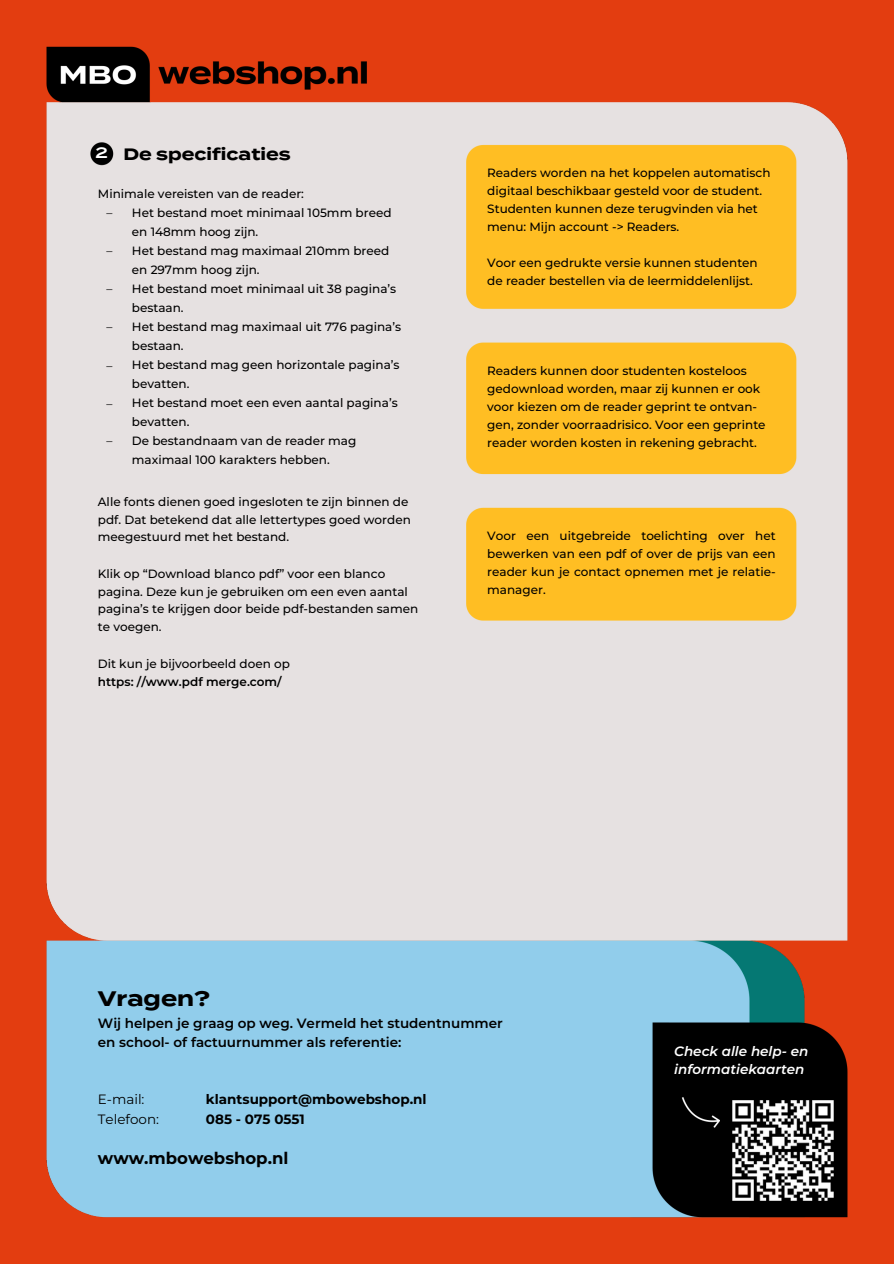
<style>
.page{position:relative;width:894px;height:1264px;background:#fff}
.page>*{position:absolute;margin:0;border:0;box-sizing:border-box;transform-origin:0 0}
.t1{font:700 21px "Termina";color:#000}
.t2{font:700 16.5px "Montserrat";color:#000}
.t3{font:700 16.5px "Termina";color:#000}
.t4{font:600 15px "Termina";color:#fff}
.t5{font:600 13.5px/19.2px "Montserrat";color:#000}
.t6{font:700 13.5px/19.2px "Montserrat";color:#000}
.t7{font:italic 600 13.5px/18px "Montserrat";color:#fff}
.t8{font:13.5px/19.2px "Montserrat";color:#000}
.t9{font:500 12px/18px "Montserrat";color:#000}
.t10{font:600 12px "Montserrat";color:#000}
.t11{font:12px "Montserrat";color:#000}
</style>
<div class="page">
<div style="left:0;top:0;width:893px;height:1263px;background:#e33d10"></div>
<img style="left:46px;top:46px;width:802px;height:1172px">
<img style="left:720px;top:1088px;width:125px;height:124px">
<p class="t3" style="left:123px;top:144px;width:169px">De specificaties</p>
<p class="t9" style="left:98px;top:184px;width:207px">Minimale vereisten van de reader:</p>
<h1 class="t11" style="left:106px;top:206px;width:7px">–</h1>
<p class="t9" style="left:132px;top:203px;width:261px;line-height:19px">Het bestand moet minimaal 105mm breed en 148mm hoog zijn.</p>
<p class="t9" style="left:132px;top:241px;width:259px;line-height:19px">Het bestand mag maximaal 210mm breed en 297mm hoog zijn.</p>
<p class="t9" style="left:132px;top:279px;width:266px;line-height:19px">Het bestand moet minimaal uit 38 pagina’s bestaan.</p>
<p class="t9" style="left:132px;top:317px;width:271px;line-height:19px">Het bestand mag maximaal uit 776 pagina’s bestaan.</p>
<p class="t9" style="left:132px;top:355px;width:269px;line-height:19px">Het bestand mag geen horizontale pagina’s bevatten.</p>
<p class="t9" style="left:132px;top:393px;width:267px;line-height:19px">Het bestand moet een even aantal pagina’s bevatten.</p>
<p class="t9" style="left:132px;top:431px;width:226px;line-height:19px">De bestandnaam van de reader mag maximaal 100 karakters hebben.</p>
<p class="t4" style="left:96px;top:143px;width:14px">2</p>
<p class="t11" style="left:106px;top:244px;width:7px">–</p>
<p class="t11" style="left:106px;top:282px;width:7px">–</p>
<p class="t11" style="left:106px;top:320px;width:7px">–</p>
<p class="t11" style="left:106px;top:358px;width:7px">–</p>
<p class="t11" style="left:106px;top:396px;width:7px">–</p>
<p class="t11" style="left:106px;top:433px;width:7px">–</p>
<p class="t9" style="left:98px;top:493px;width:312px">Alle fonts dienen goed ingesloten te zijn binnen de</p>
<p class="t9" style="left:98px;top:511px;width:314px">pdf. Dat betekend dat alle lettertypes goed worden</p>
<p class="t9" style="left:98px;top:528px;width:193px">meegestuurd met het bestand.</p>
<p class="t9" style="left:98px;top:565px;width:289px">Klik op “Download blanco pdf” voor een blanco</p>
<p class="t9" style="left:98px;top:583px;width:311px">pagina. Deze kun je gebruiken om een even aantal</p>
<p class="t9" style="left:98px;top:600px;width:322px">pagina’s te krijgen door beide pdf-bestanden samen</p>
<p class="t9" style="left:98px;top:618px;width:65px">te voegen.</p>
<p class="t9" style="left:98px;top:655px;width:193px">Dit kun je bijvoorbeeld doen op</p>
<p class="t10" style="left:98px;top:674px;width:185px">https: //www.pdf merge.com/</p>
<p class="t9" style="left:487px;top:164px;width:285px">Readers worden na het koppelen automatisch digitaal beschikbaar gesteld voor de student.<br>Studenten kunnen deze terugvinden via het menu: Mijn account -&gt; Readers.</p>
<p class="t9" style="left:487px;top:254px;width:272px">Voor een gedrukte versie kunnen studenten de reader bestellen via de leermiddelenlijst.</p>
<p class="t9" style="left:487px;top:361px;width:280px">Readers kunnen door studenten kosteloos gedownload worden, maar zij kunnen er ook voor kiezen om de reader geprint te ontvan&shy;gen, zonder voorraadrisico. Voor een geprinte reader worden kosten in rekening gebracht.</p>
<p class="t9" style="left:487px;top:526px;width:290px;text-align:justify">Voor een uitgebreide toelichting over het bewerken van een pdf of over de prijs van een reader kun je contact opnemen met je relatie&shy;manager.</p>
<p class="t1" style="left:98px;top:986px;width:114px">Vragen?</p>
<p class="t5" style="left:98px;top:1013px;width:406px">Wij helpen je graag op weg. Vermeld het studentnummer en school- of factuurnummer als referentie:</p>
<h2 class="t8" style="left:98px;top:1089px;width:63px">E-mail:<br>Telefoon:</h2>
<h3 class="t6" style="left:206px;top:1090px;width:222px">klantsupport@mbowebshop.nl<br>085 - 075 0551</h3>
<h1 class="t2" style="left:98px;top:1147px;width:192px">www.mbowebshop.nl</h1>
<h2 class="t7" style="left:674px;top:1042px;width:136px">Check alle help- en informatiekaarten</h2>
</div>
